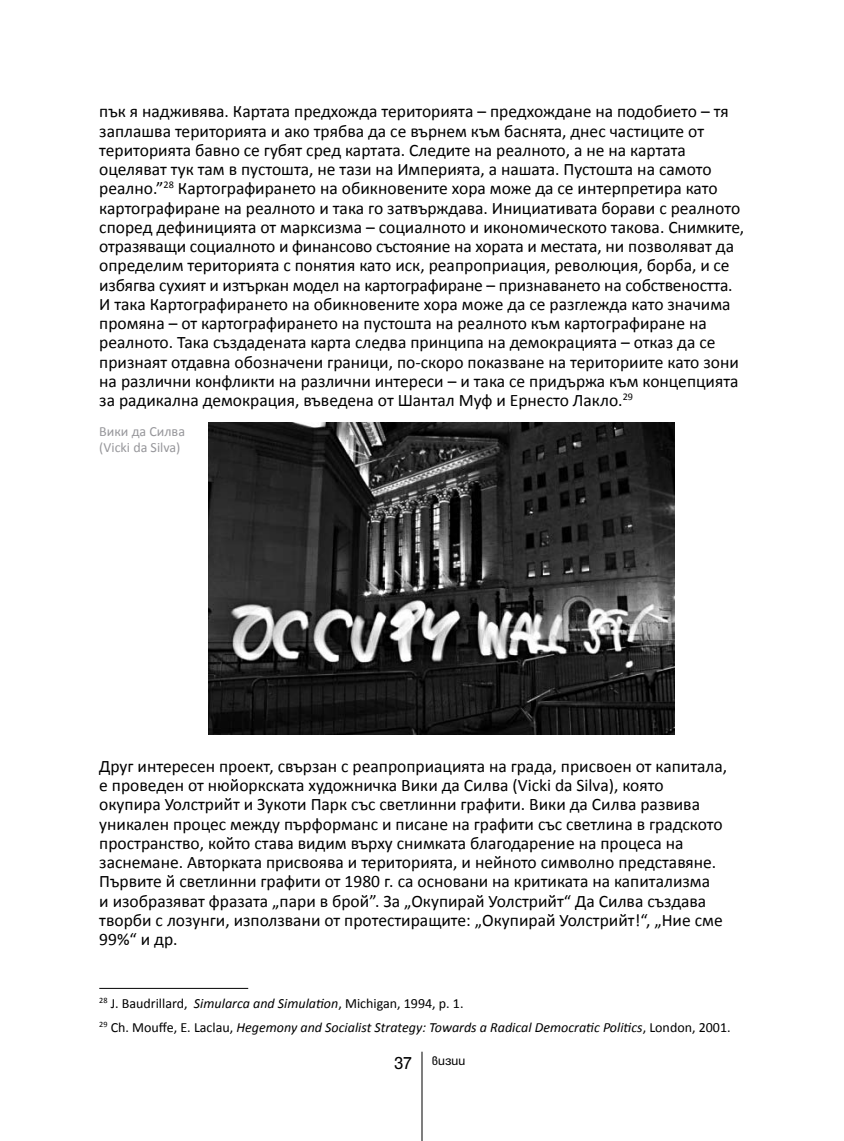
<style>
.page{position:relative;width:844px;height:1141px;background:#fff}
.page>*{position:absolute;margin:0;border:0;box-sizing:border-box;transform-origin:0 0}
.t1{font:17.5px/19.2px "Calibri";color:#000}
.t2{font:17.5px "Hebar B Normal";color:#000}
.t3{font:italic 14px/24.2px "Calibri";color:#000}
.t4{font:14px/15.8px "Calibri";color:#97979b}
.t5{font:12.25px "Hebar B Normal";color:#000}
.s1{font-style:normal}
</style>
<div class="page">
<hr style="left:421px;top:1052px;width:1px;height:89px;background:#000">
<hr style="left:99px;top:988px;width:149px;height:1px;background:#000">
<img style="left:208px;top:423px;width:466px;height:312px">
<p class="t1" style="left:99px;top:102px;width:646px">пък я надживява. Картата предхожда територията – предхождане на подобието – тя заплашва територията и ако трябва да се върнем към баснята, днес частиците от територията бавно се губят сред картата. Следите на реалното, а не на картата оцеляват тук там в пустошта, не тази на Империята, а нашата. Пустошта на самото реално.”<sup>28</sup> Картографирането на обикновените хора може да се интерпретира като картографиране на реалното и така го затвърждава. Инициативата борави с реалното според дефиницията от марксизма – социалното и икономическото такова. Снимките, отразяващи социалното и финансово състояние на хората и местата, ни позволяват да определим територията с понятия като иск, реапроприация, революция, борба, и се избягва сухият и изтъркан модел на картографиране – признаването на собствеността.<br>И така Картографирането на обикновените хора може да се разглежда като значима промяна – от картографирането на пустошта на реалното към картографиране на реалното. Така създадената карта следва принципа на демокрацията – отказ да се признаят отдавна обозначени граници, по-скоро показване на териториите като зони на различни конфликти на различни интереси – и така се придържа към концепцията за радикална демокрация, въведена от Шантал Муф и Ернесто Лакло.<sup>29</sup></p>
<p class="t4" style="left:99px;top:424px;width:87px">Вики да Силва (Vicki da Silva)</p>
<p class="t1" style="left:99px;top:756px;width:629px">Друг интересен проект, свързан с реапроприацията на града, присвоен от капитала, е проведен от нюйоркската художничка Вики да Силва (Vicki da Silva), която окупира Уолстрийт и Зукоти Парк със светлинни графити. Вики да Силва развива уникален процес между пърформанс и писане на графити със светлина в градското пространство, който става видим върху снимката благодарение на процеса на заснемане. Авторката присвоява и територията, и нейното символно представяне.<br>Първите й светлинни графити от 1980 г. са основани на критиката на капитализма<br>и изобразяват фразата „пари в брой”. За „Окупирай Уолстрийт“ Да Силва създава творби с лозунги, използвани от протестиращите: „Окупирай Уолстрийт!“, „Ние сме 99%“ и др.</p>
<p class="t3" style="left:99px;top:990px;width:632px"><sup>28</sup> <span class="s1">J. Baudrillard,</span> Simularca and Simulation<span class="s1">, Michigan, 1994, p. 1.<br></span><sup>29</sup> <span class="s1">Ch. Mouffe, E. Laclau,</span> Hegemony and Socialist Strategy: Towards a Radical Democratic Politics<span class="s1">, London, 2001.</span></p>
<p class="t5" style="left:432px;top:1055px;width:35px">визии</p>
<p class="t2" style="left:394px;top:1054px;width:18px">37</p>
</div>
